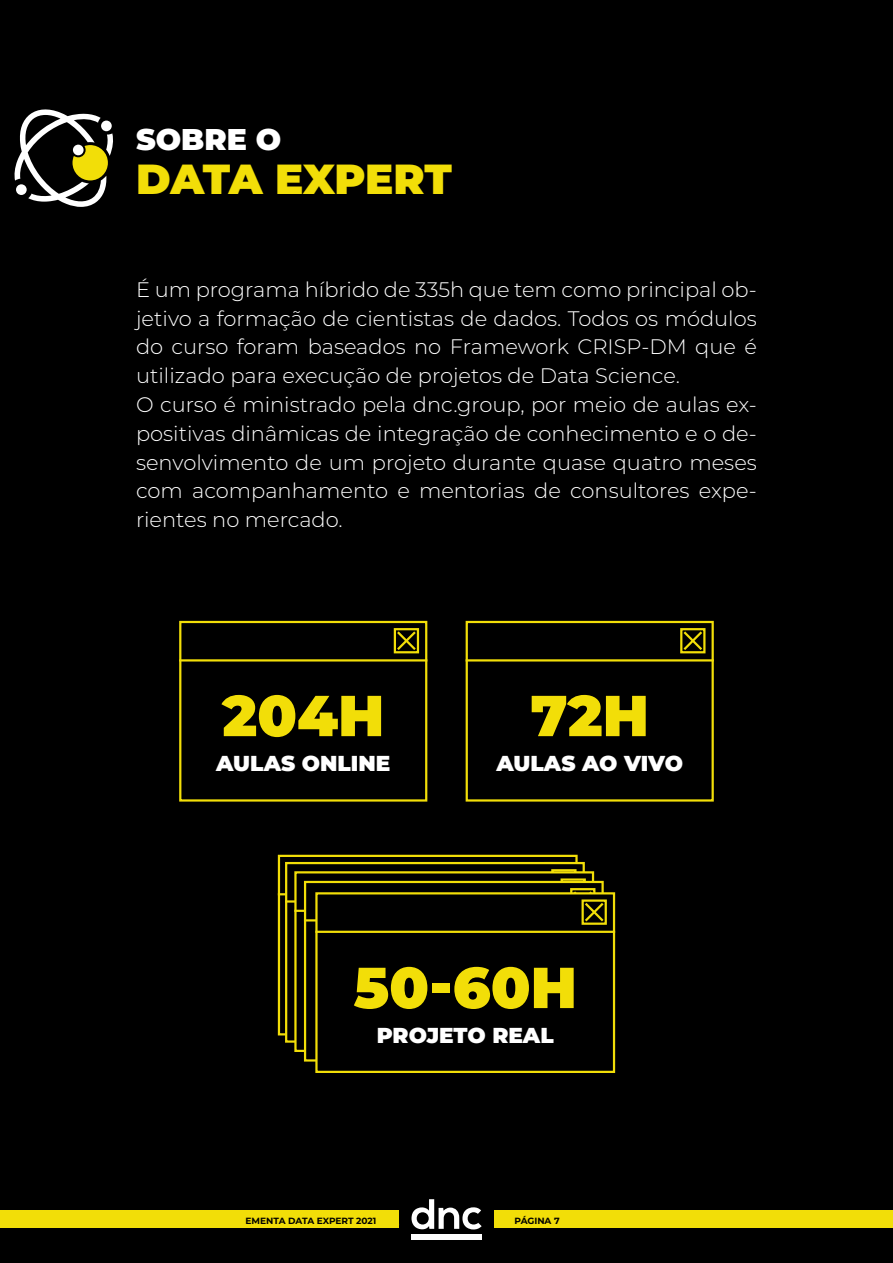
<style>
.page{position:relative;width:893px;height:1263px;background:#000}
.page>*{position:absolute;margin:0;border:0;box-sizing:border-box;transform-origin:0 0}
.t1{font:900 57.6px "Montserrat";color:#f2de08}
.t2{font:900 42px "Montserrat";letter-spacing:-.01em;color:#f2de08}
.t3{font:900 30px "Montserrat";color:#fff}
.t4{font:900 21.6px "Montserrat";color:#fff}
.t5{font:300 21px/28.8px "Montserrat";color:#fff}
.t6{font:700 9px "Montserrat";letter-spacing:-.005em;color:#000}
.s1{color:#f2de08}
</style>
<div class="page">
<div style="left:411px;top:1234px;width:24px;height:5px;background:#fff"></div>
<div style="left:435px;top:1234px;width:23px;height:5px;background:#fff"></div>
<div style="left:458px;top:1234px;width:24px;height:5px;background:#fff"></div>
<svg style="left:411px;top:1199px;width:71px;height:30px"></svg>
<div style="left:494px;top:1211px;width:399px;height:17px;background:#f2de08"></div>
<div style="left:0;top:1211px;width:399px;height:17px;background:#f2de08"></div>
<div style="left:179px;top:621px;width:248px;height:180px;background:#000;border:2px solid #f2de08"></div>
<hr style="left:179px;top:659px;width:248px;height:2px;background:#f2de08">
<svg style="left:394px;top:628px;width:25px;height:25px"></svg>
<svg style="left:395px;top:629px;width:23px;height:23px"></svg>
<div style="left:466px;top:621px;width:248px;height:180px;background:#000;border:2px solid #f2de08"></div>
<hr style="left:466px;top:659px;width:248px;height:2px;background:#f2de08">
<svg style="left:680px;top:628px;width:25px;height:25px"></svg>
<svg style="left:681px;top:629px;width:23px;height:23px"></svg>
<svg style="left:14px;top:109px;width:99px;height:98px"></svg>
<div style="left:73px;top:145px;width:11px;height:10px;background:#fff;border-radius:50%"></div>
<div style="left:278px;top:855px;width:300px;height:180px;background:#000;border:2px solid #f2de08"></div>
<hr style="left:278px;top:893px;width:300px;height:2px;background:#f2de08">
<div style="left:285px;top:862px;width:300px;height:181px;background:#000;border:2px solid #f2de08"></div>
<hr style="left:285px;top:900px;width:300px;height:3px;background:#f2de08">
<div style="left:294px;top:871px;width:300px;height:181px;background:#000;border:2px solid #f2de08"></div>
<hr style="left:294px;top:910px;width:300px;height:2px;background:#f2de08">
<div style="left:304px;top:881px;width:300px;height:180px;background:#000;border:2px solid #f2de08"></div>
<hr style="left:304px;top:919px;width:300px;height:2px;background:#f2de08">
<div style="left:315px;top:892px;width:300px;height:181px;background:#000;border:2px solid #f2de08"></div>
<hr style="left:315px;top:931px;width:300px;height:2px;background:#f2de08">
<svg style="left:581px;top:899px;width:26px;height:26px"></svg>
<svg style="left:545px;top:863px;width:61px;height:61px"></svg>
<h3 class="t3" style="left:136px;top:117px;width:147px">SOBRE O</h3>
<h2 class="t2" style="left:136px;top:147px;width:317px">DATA EXPERT</h2>
<p class="t5" style="left:136px;top:274px;width:622px">É um programa híbrido de 335h que tem como principal ob&shy;jetivo a formação de cientistas de dados. Todos os módulos do curso foram baseados no Framework CRISP-DM que é utilizado para execução de projetos de Data Science.<br>O curso é ministrado pela dnc.group, por meio de aulas ex&shy;positivas dinâmicas de integração de conhecimento e o de&shy;senvolvimento de um projeto durante quase quatro meses com acompanhamento e mentorias de consultores expe&shy;rientes no mercado.</p>
<h1 class="t1" style="left:222px;top:672px;width:164px">204H</h1>
<p class="t4" style="left:216px;top:747px;width:176px">AULAS ONLINE</p>
<h1 class="t1" style="left:530px;top:672px;width:120px">72H</h1>
<p class="t4" style="left:496px;top:747px;width:188px">AULAS AO VIVO</p>
<h1 class="t1" style="left:354px;top:944px;width:225px">50-60H</h1>
<p class="t4" style="left:377px;top:1019px;width:178px">PROJETO REAL</p>
<p class="t6" style="left:246px;top:1214px;width:155px">EMENTA DATA EXPERT 2021<span class="s1">_____</span></p>
<p class="t6" style="left:514px;top:1214px;width:47px">PÁGINA 7</p>
</div>
